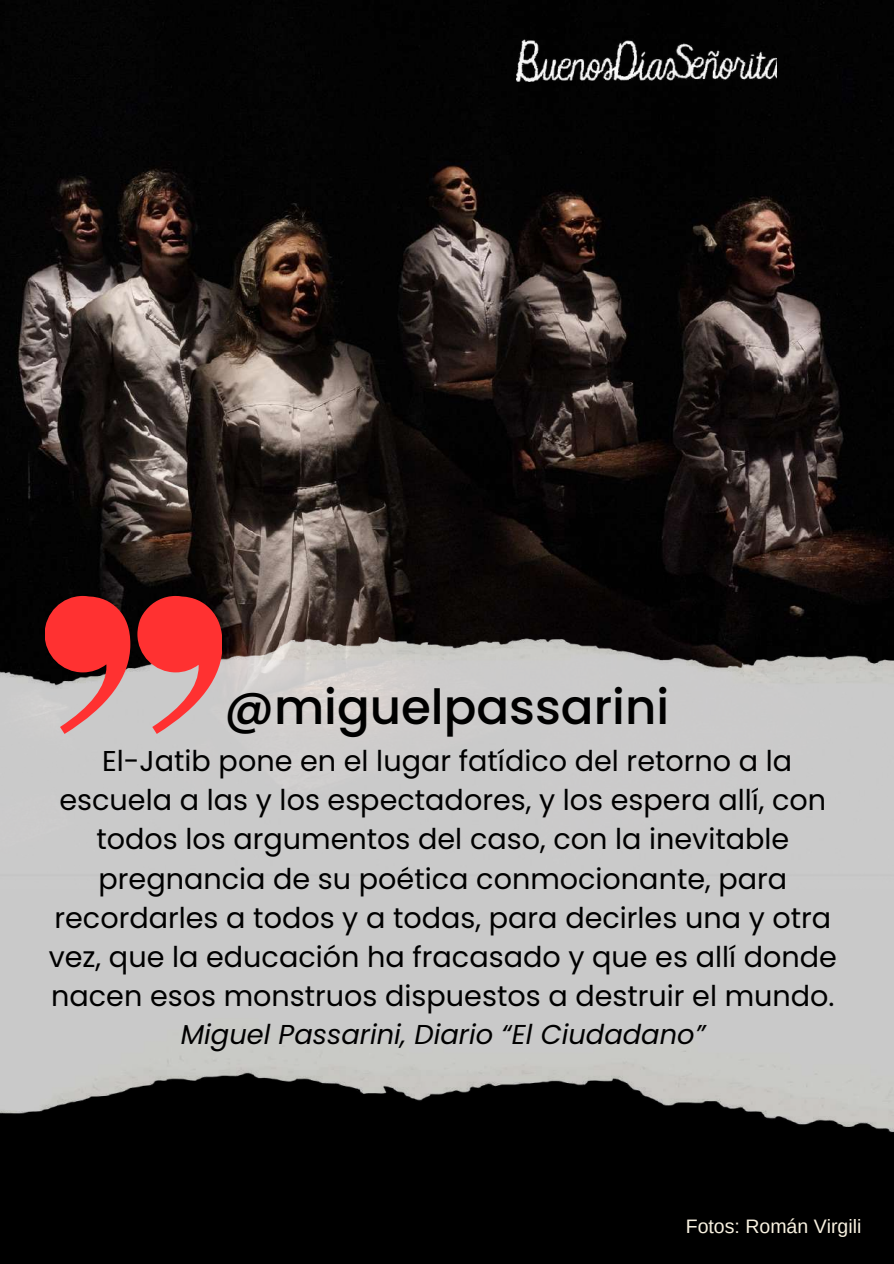
<style>
.page{position:relative;width:894px;height:1264px;background:#fff}
.page>*{position:absolute;margin:0;border:0;box-sizing:border-box;transform-origin:0 0}
.t1{font:500 48.3px "Poppins";color:#000}
.t2{font:28.65px/39.3px "Poppins";color:#000;text-align:center}
.t3{font:italic 27.3px "Poppins";color:#000}
.t4{font:19.5px "Arimo";color:#f8f1e0}
</style>
<div class="page">
<div style="left:0;top:0;width:893px;height:1263px;background:#000"></div>
<img style="left:7px;top:2px;width:886px;height:635px">
<img style="left:516px;top:40px;width:260px;height:41px">
<img style="left:0;top:637px;width:893px;height:495px">
<svg style="left:137px;top:596px;width:84px;height:138px;background:#d76969"></svg>
<svg style="left:45px;top:596px;width:85px;height:138px;background:#cc5e5e"></svg>
<h1 class="t1" style="left:224px;top:673px;width:446px">@miguelpassarini</h1>
<p class="t2" style="left:49px;top:741px;width:789px">El-Jatib pone en el lugar fatídico del retorno a la escuela a las y los espectadores, y los espera allí, con todos los argumentos del caso, con la inevitable pregnancia de su poética conmocionante, para recordarles a todos y a todas, para decirles una y otra vez, que la educación ha fracasado y que es allí donde nacen esos monstruos dispuestos a destruir el mundo.</p>
<p class="t3" style="left:181px;top:1015px;width:525px">Miguel Passarini, Diario “El Ciudadano”</p>
<p class="t4" style="left:685px;top:1215px;width:177px">Fotos: Román Virgili</p>
</div>
